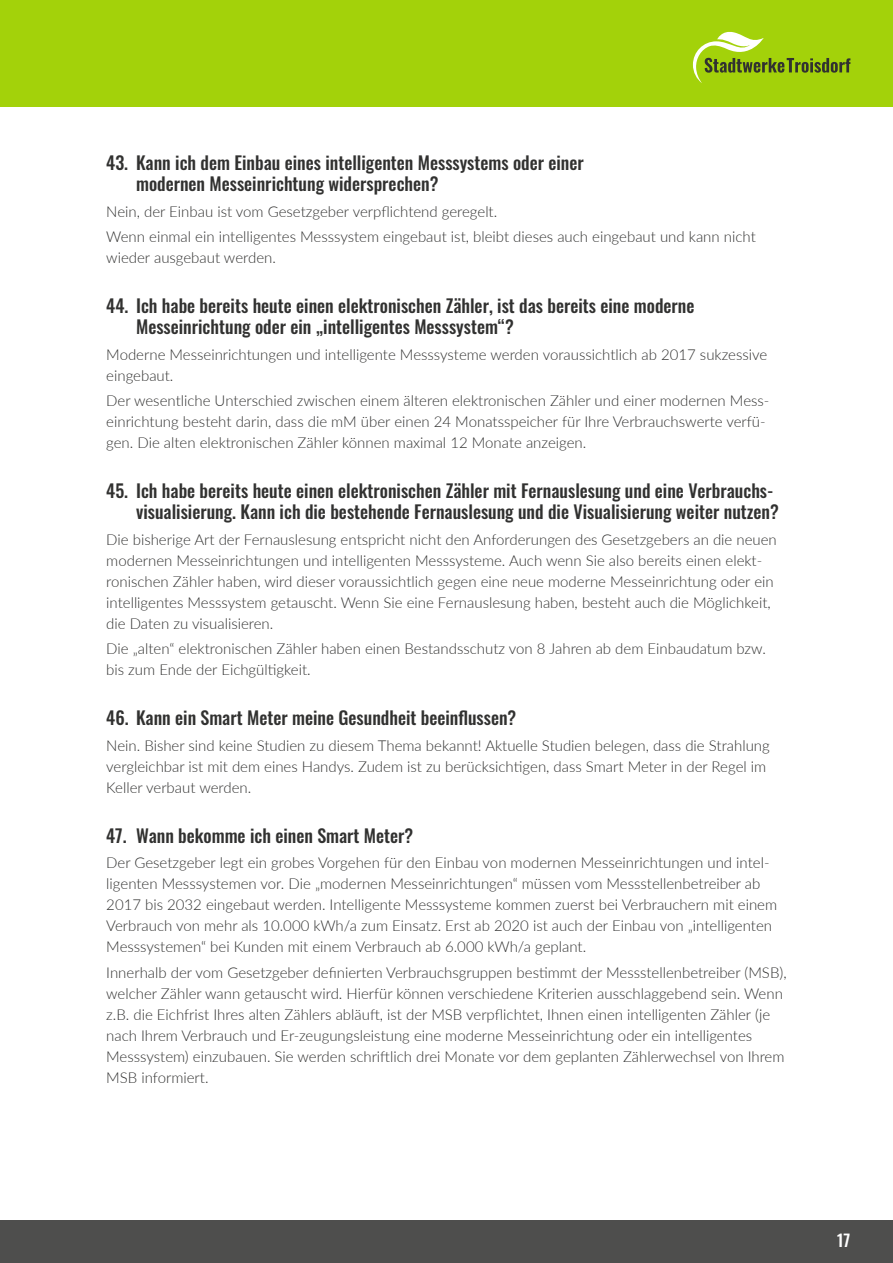
<style>
.page{position:relative;width:893px;height:1263px;background:#fff}
.page>*{position:absolute;margin:0;border:0;box-sizing:border-box;transform-origin:0 0}
.t1{font:500 18px/21px "Oswald";color:#313130}
.t2{font:500 16.5px "Oswald";color:#fff}
.t3{font:300 15px/21px "Lato";color:#313130}
</style>
<div class="page">
<div style="left:0;top:0;width:893px;height:106px;background:#a3d20a"></div>
<div style="left:0;top:1220px;width:893px;height:43px;background:#4e4e4d"></div>
<svg style="left:693px;top:32px;width:157px;height:51px"></svg>
<p class="t1" style="left:136px;top:151px;width:449px;text-indent:-30px">43. Kann ich dem Einbau eines intelligenten Messsystems oder einer modernen Messeinrichtung widersprechen?</p>
<p class="t3" style="left:106px;top:198px;width:651px;line-height:25.2px">Nein, der Einbau ist vom Gesetzgeber verpflichtend geregelt.<br>Wenn einmal ein intelligentes Messsystem eingebaut ist, bleibt dieses auch eingebaut und kann nicht</p>
<p class="t3" style="left:106px;top:246px;width:171px">wieder ausgebaut werden.</p>
<p class="t1" style="left:136px;top:294px;width:560px;text-indent:-30px">44. Ich habe bereits heute einen elektronischen Zähler, ist das bereits eine moderne<br>Messeinrichtung oder ein „intelligentes Messsystem“?</p>
<p class="t3" style="left:106px;top:343px;width:663px">Moderne Messeinrichtungen und intelligente Messsysteme werden voraussichtlich ab 2017 sukzessive eingebaut.</p>
<p class="t3" style="left:106px;top:389px;width:665px">Der wesentliche Unterschied zwischen einem älteren elektronischen Zähler und einer modernen Mess&shy;einrichtung besteht darin, dass die mM über einen 24 Monatsspeicher für Ihre Verbrauchswerte verfü&shy;gen. Die alten elektronischen Zähler können maximal 12 Monate anzeigen.</p>
<p class="t1" style="left:106px;top:479px;width:674px;text-align:right">45. Ich habe bereits heute einen elektronischen Zähler mit Fernauslesung und eine Verbrauchs&shy;visualisierung. Kann ich die bestehende Fernauslesung und die Visualisierung weiter nutzen?</p>
<p class="t3" style="left:106px;top:528px;width:672px">Die bisherige Art der Fernauslesung entspricht nicht den Anforderungen des Gesetzgebers an die neuen modernen Messeinrichtungen und intelligenten Messsysteme. Auch wenn Sie also bereits einen elekt&shy;ronischen Zähler haben, wird dieser voraussichtlich gegen eine neue moderne Messeinrichtung oder ein intelligentes Messsystem getauscht. Wenn Sie eine Fernauslesung haben, besteht auch die Möglichkeit, die Daten zu visualisieren.</p>
<p class="t3" style="left:106px;top:637px;width:661px">Die „alten“ elektronischen Zähler haben einen Bestandsschutz von 8 Jahren ab dem Einbaudatum bzw. bis zum Ende der Eichgültigkeit.</p>
<p class="t1" style="left:106px;top:706px;width:411px">46. Kann ein Smart Meter meine Gesundheit beeinflussen?</p>
<p class="t3" style="left:106px;top:734px;width:665px">Nein. Bisher sind keine Studien zu diesem Thema bekannt! Aktuelle Studien belegen, dass die Strahlung vergleichbar ist mit dem eines Handys. Zudem ist zu berücksichtigen, dass Smart Meter in der Regel im<br>Keller verbaut werden.</p>
<p class="t1" style="left:106px;top:823px;width:308px">47. Wann bekomme ich einen Smart Meter?</p>
<p class="t3" style="left:106px;top:852px;width:672px">Der Gesetzgeber legt ein grobes Vorgehen für den Einbau von modernen Messeinrichtungen und intel&shy;ligenten Messsystemen vor. Die „modernen Messeinrichtungen“ müssen vom Messstellenbetreiber ab 2017 bis 2032 eingebaut werden. Intelligente Messsysteme kommen zuerst bei Verbrauchern mit einem Verbrauch von mehr als 10.000 kWh/a zum Einsatz. Erst ab 2020 ist auch der Einbau von „intelligenten Messsystemen“ bei Kunden mit einem Verbrauch ab 6.000 kWh/a geplant.</p>
<p class="t3" style="left:106px;top:961px;width:682px">Innerhalb der vom Gesetzgeber definierten Verbrauchsgruppen bestimmt der Messstellenbetreiber (MSB), welcher Zähler wann getauscht wird. Hierfür können verschiedene Kriterien ausschlaggebend sein. Wenn z.B. die Eichfrist Ihres alten Zählers abläuft, ist der MSB verpflichtet, Ihnen einen intelligenten Zähler (je nach Ihrem Verbrauch und Er-zeugungsleistung eine moderne Messeinrichtung oder ein intelligentes Messsystem) einzubauen. Sie werden schriftlich drei Monate vor dem geplanten Zählerwechsel von Ihrem MSB informiert.</p>
<p class="t2" style="left:837px;top:1225px;width:15px">17</p>
</div>
